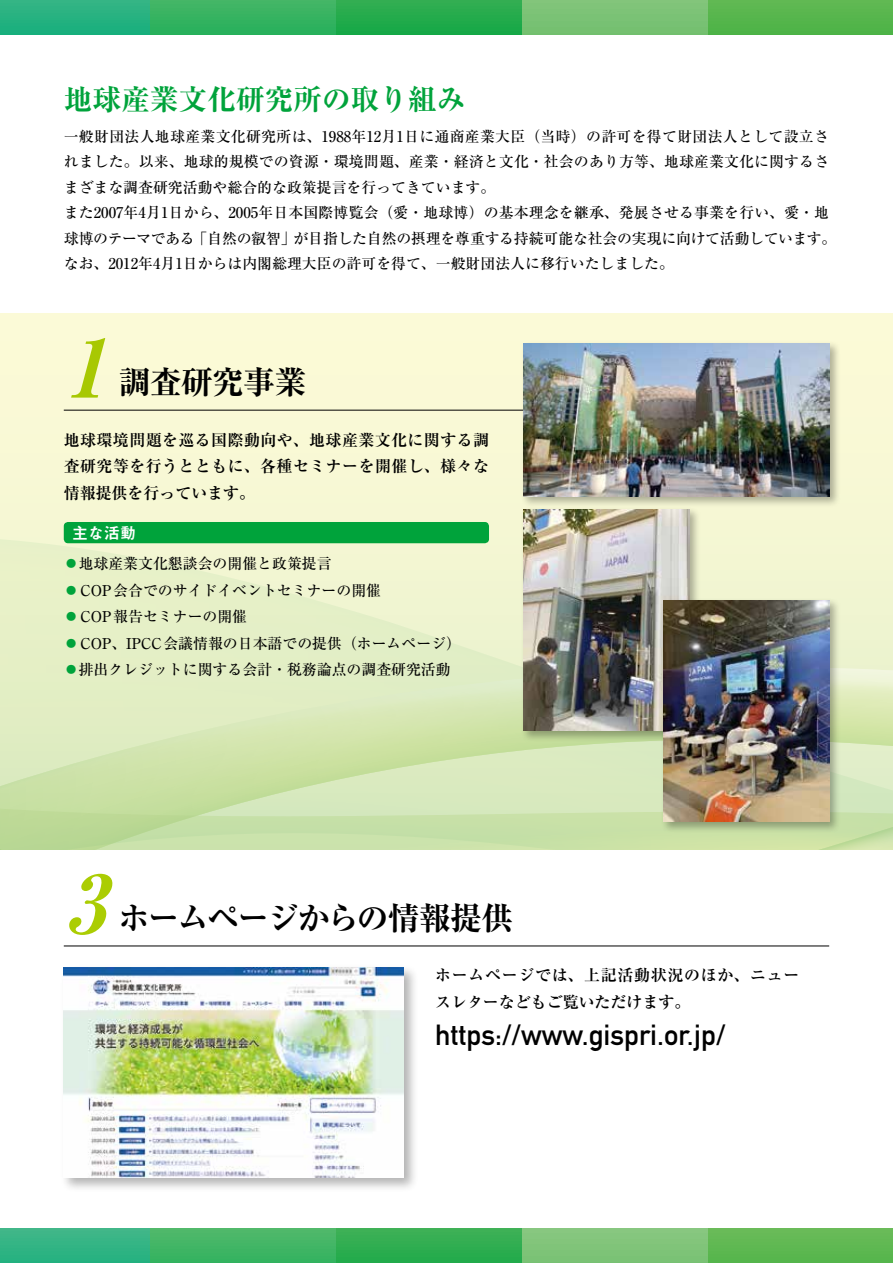
<style>
.page{position:relative;width:893px;height:1263px;background:#fff}
.page>*{position:absolute;margin:0;border:0;box-sizing:border-box;transform-origin:0 0}
.t1{font:italic 700 expanded 79.65px "Ryumin Pr 6";color:#abcd03}
.t2{font:700 expanded 31.95px "Ryumin Pr 6";letter-spacing:-.055em;color:#000}
.t3{font:700 expanded 31.95px "Ryumin Pr 6";letter-spacing:-.035em;color:#000}
.t4{font:28.65px "DIN Mittelschrift";color:#000}
.t5{font:700 expanded 28.65px "Ryumin Pr 6";color:#00a33b}
.t6{font:700 15.9px/26.5px "Ryumin Pr 6";letter-spacing:.03em;color:#000}
.t7{font:15.9px "Midashi Go Pr 6 MB31";color:#fff}
.t8{font:500 14.85px/25.5px "Ryumin Pr 6";color:#000}
.s1{color:#00a33b}
</style>
<div class="page">
<div style="left:0;top:0;width:150px;height:34px;background:linear-gradient(to bottom,#36b585,#18af7d)"></div>
<div style="left:150px;top:0;width:186px;height:34px;background:linear-gradient(to right,#35b361,#35b361)"></div>
<div style="left:336px;top:0;width:186px;height:34px;background:linear-gradient(to bottom,#34ae52,#16a847)"></div>
<div style="left:522px;top:0;width:186px;height:34px;background:#7ac275"></div>
<div style="left:708px;top:0;width:185px;height:34px;background:#57b64d"></div>
<div style="left:0;top:1229px;width:150px;height:34px;background:linear-gradient(to bottom,#42b789,#24b180)"></div>
<div style="left:150px;top:1229px;width:186px;height:34px;background:linear-gradient(to right,#41b565,#41b565)"></div>
<div style="left:336px;top:1229px;width:186px;height:34px;background:linear-gradient(to bottom,#3fb157,#21ab4b)"></div>
<div style="left:522px;top:1229px;width:186px;height:34px;background:#80c479"></div>
<div style="left:708px;top:1229px;width:185px;height:34px;background:#5fb852"></div>
<div style="left:60px;top:964px;width:359px;height:229px;background:#000;opacity:.3"></div>
<img style="left:64px;top:967px;width:340px;height:211px">
<div style="left:0;top:314px;width:893px;height:535px;background:#f9f9d6"></div>
<svg style="left:0;top:536px;width:893px;height:313px"></svg>
<div style="left:64px;top:522px;width:425px;height:21px;background:#00a33b;border-radius:4px"></div>
<hr style="left:64px;top:410px;width:765px;height:1px;background:#000">
<hr style="left:64px;top:946px;width:765px;height:1px;background:#000">
<div style="left:521px;top:507px;width:179px;height:235px;background:#000;opacity:.3"></div>
<img style="left:523px;top:509px;width:166px;height:222px">
<div style="left:661px;top:598px;width:180px;height:236px;background:#000;opacity:.3"></div>
<img style="left:663px;top:600px;width:166px;height:222px">
<div style="left:520px;top:340px;width:321px;height:168px;background:#000;opacity:.3"></div>
<img style="left:523px;top:343px;width:306px;height:153px">
<h3 class="t5" style="left:64px;top:77px;width:403px">地球産業文化研究所の取り組み</h3>
<p class="t8" style="left:64px;top:123px;width:774px">一般財団法人地球産業文化研究所は、1988年12月1日に通商産業大臣（当時）の許可を得て財団法人として設立されました。以来、地球的規模での資源・環境問題、産業・経済と文化・社会のあり方等、地球産業文化に関するさまざまな調査研究活動や総合的な政策提言を行ってきています。<br>また2007年4月1日から、2005年日本国際博覧会（愛・地球博）の基本理念を継承、発展させる事業を行い、愛・地球博のテーマである「自然の叡智」が目指した自然の摂理を尊重する持続可能な社会の実現に向けて活動しています。なお、2012年4月1日からは内閣総理大臣の許可を得て、一般財団法人に移行いたしました。</p>
<h1 class="t1" style="left:64px;top:305px;width:73px">1</h1>
<h2 class="t3" style="left:119px;top:357px;width:189px">調査研究事業</h2>
<p class="t6" style="left:64px;top:426px;width:427px;text-align:justify">地球環境問題を巡る国際動向や、地球産業文化に関する調査研究等を行うとともに、各種セミナーを開催し、様々な情報提供を行っています。</p>
<p class="t7" style="left:72px;top:520px;width:65px">主な活動</p>
<p class="t8" style="left:64px;top:550px;width:399px;line-height:26.5px"><span class="s1">⃝</span>地球産業文化懇談会の開催と政策提言<br><span class="s1">⃝</span>COP会合でのサイドイベントセミナーの開催<br><span class="s1">⃝</span>COP報告セミナーの開催<br><span class="s1">⃝</span>COP、IPCC会議情報の日本語での提供（ホームページ）<span class="s1">⃝</span>排出クレジットに関する会計・税務論点の調査研究活動</p>
<h1 class="t1" style="left:64px;top:841px;width:73px">3</h1>
<h2 class="t2" style="left:118px;top:892px;width:397px">ホームページからの情報提供</h2>
<p class="t6" style="left:435px;top:961px;width:366px">ホームページでは、上記活動状況のほか、ニュースレターなどもご覧いただけます。</p>
<h3 class="t4" style="left:435px;top:1018px;width:292px">https://www.gispri.or.jp/</h3>
</div>
